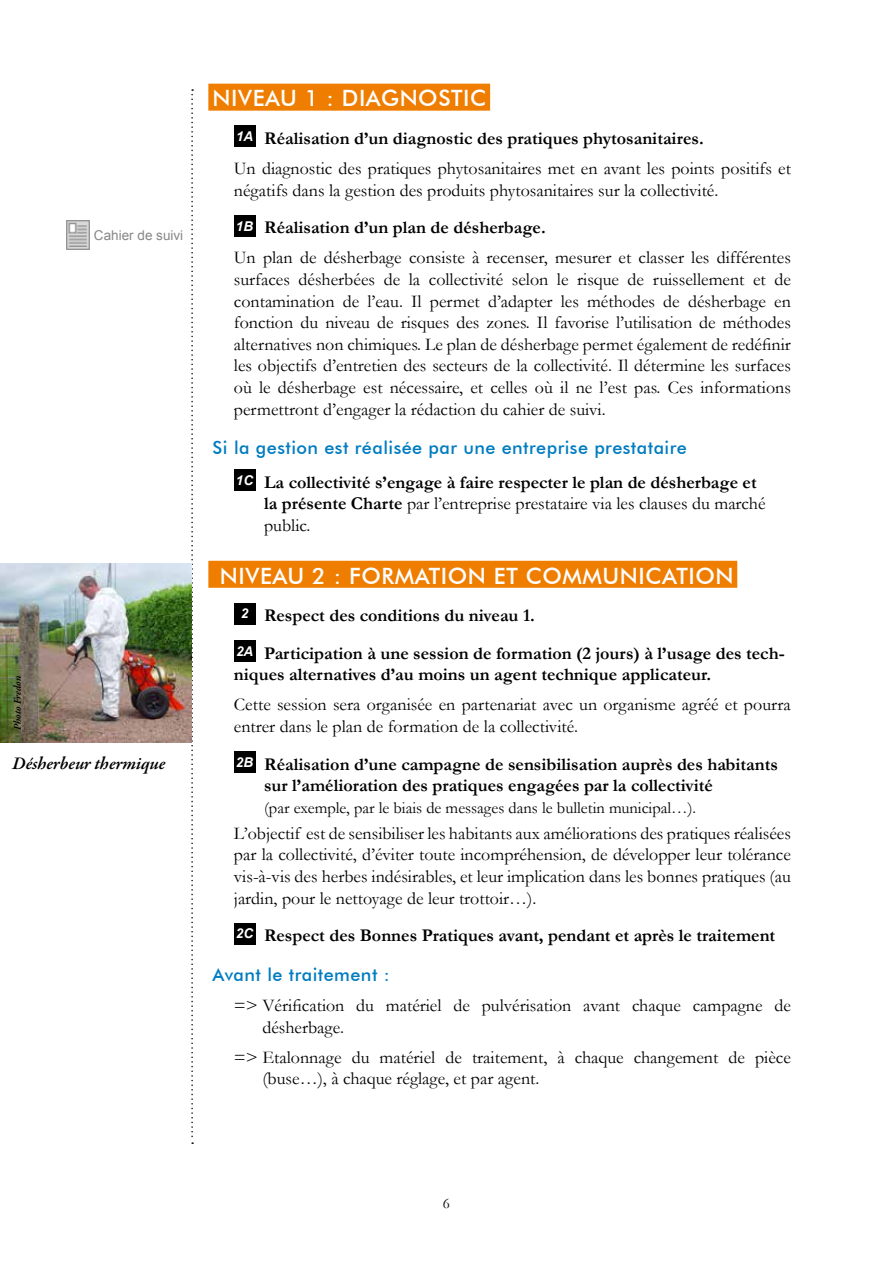
<style>
.page{position:relative;width:893px;height:1263px;background:#fff}
.page>*{position:absolute;margin:0;border:0;box-sizing:border-box;transform-origin:0 0}
.t1{font:500 22.5px "Futura BT";letter-spacing:.025em;color:#fff}
.t2{font:18px/21.6px "Garamond";color:#000}
.t3{font:700 18px/21.6px "Garamond";color:#000}
.t4{font:500 18px "Futura BT";letter-spacing:.025em;color:#007cc1}
.t5{font:italic 600 18px "Garamond Premr Pro";letter-spacing:-.005em;color:#000}
.t6{font:16.5px "Garamond";color:#000}
.t7{font:15px "Garamond";color:#000}
.t8{font:13.5px "Arial";color:#878787}
.t9{font:italic 600 10.5px "Garamond Premr Pro";letter-spacing:-.01em;color:#000}
.s1{font-weight:700}
.s2{font-weight:400}
</style>
<div class="page">
<div style="left:208px;top:84px;width:282px;height:27px;background:#ef7d00"></div>
<div style="left:208px;top:561px;width:529px;height:27px;background:#ef7d00"></div>
<div style="left:234px;top:126px;width:21px;height:21px;background:#000"></div>
<div style="left:234px;top:215px;width:21px;height:21px;background:#000"></div>
<div style="left:234px;top:469px;width:21px;height:22px;background:#000"></div>
<div style="left:234px;top:603px;width:21px;height:21px;background:#000"></div>
<div style="left:234px;top:640px;width:21px;height:22px;background:#000"></div>
<div style="left:234px;top:751px;width:21px;height:22px;background:#000"></div>
<div style="left:234px;top:923px;width:21px;height:21px;background:#000"></div>
<svg style="left:191px;top:89px;width:2px;height:1055px"></svg>
<img style="left:66px;top:220px;width:24px;height:30px">
<img style="left:0;top:564px;width:191px;height:179px">
<p class="t8" style="left:94px;top:226px;width:91px">Cahier de suivi</p>
<p class="t9" style="left:11px;top:730px;width:56px;rotate:-90deg">Photo Fredon</p>
<p class="t5" style="left:12px;top:753px;width:155px">Désherbeur thermique</p>
<p class="t1" style="left:213px;top:85px;width:275px">NIVEAU 1 : DIAGNOSTIC</p>
<p class="t2" style="left:234px;top:123px;width:559px;line-height:30.2px"><sup>1A</sup> <span class="s1">Réalisation d’un diagnostic des pratiques phytosanitaires.<br></span>Un diagnostic des pratiques phytosanitaires met en avant les points positifs et</p>
<p class="t2" style="left:234px;top:171px;width:486px;line-height:37.7px">négatifs dans la gestion des produits phytosanitaires sur la collectivité.<br><sup>1B</sup> <span class="s1">Réalisation d’un plan de désherbage.</span></p>
<p class="t2" style="left:234px;top:247px;width:559px;text-align:justify">Un plan de désherbage consiste à recenser, mesurer et classer les différentes surfaces désherbées de la collectivité selon le risque de ruissellement et de contamination de l’eau. Il permet d’adapter les méthodes de désherbage en fonction du niveau de risques des zones. Il favorise l’utilisation de méthodes alternatives non chimiques. Le plan de désherbage permet également de redéfinir les objectifs d’entretien des secteurs de la collectivité. Il détermine les surfaces où le désherbage est nécessaire, et celles où il ne l’est pas. Ces informations permettront d’engager la rédaction du cahier de suivi.</p>
<p class="t4" style="left:213px;top:437px;width:476px">Si la gestion est réalisée par une entreprise prestataire</p>
<p class="t3" style="left:264px;top:471px;width:503px;text-indent:-28px"><sup>1C</sup> La collectivité s’engage à faire respecter le plan de désherbage et la présente Charte <span class="s2">par l’entreprise prestataire via les clauses du marché public.</span></p>
<p class="t1" style="left:220px;top:562px;width:515px">NIVEAU 2 : FORMATION ET COMMUNICATION</p>
<p class="t3" style="left:236px;top:597px;width:550px;line-height:37.7px"><sup>2</sup> Respect des conditions du niveau 1.<br><sup>2A</sup> Participation à une session de formation (2 jours) à l’usage des tech-</p>
<p class="t3" style="left:234px;top:664px;width:479px">niques alternatives d’au moins un agent technique applicateur.</p>
<p class="t2" style="left:234px;top:693px;width:559px">Cette session sera organisée en partenariat avec un organisme agréé et pourra entrer dans le plan de formation de la collectivité.</p>
<p class="t3" style="left:264px;top:753px;width:515px;text-indent:-28px"><sup>2B</sup> Réalisation d’une campagne de sensibilisation auprès des habitants sur l’amélioration des pratiques engagées par la collectivité</p>
<p class="t6" style="left:264px;top:797px;width:434px">(par exemple, par le biais de messages dans le bulletin municipal…).</p>
<p class="t2" style="left:234px;top:822px;width:559px;text-align:justify">L’objectif est de sensibiliser les habitants aux améliorations des pratiques réalisées par la collectivité, d’éviter toute incompréhension, de développer leur tolérance vis-à-vis des herbes indésirables, et leur implication dans les bonnes pratiques (au jardin, pour le nettoyage de leur trottoir…).</p>
<p class="t3" style="left:236px;top:925px;width:541px"><sup>2C</sup> Respect des Bonnes Pratiques avant, pendant et après le traitement</p>
<p class="t4" style="left:213px;top:963px;width:179px">Avant le traitement :</p>
<p class="t2" style="left:262px;top:994px;width:530px;text-indent:-28px">=&gt; Vérification du matériel de pulvérisation avant chaque campagne de désherbage.</p>
<p class="t2" style="left:262px;top:1046px;width:530px;text-indent:-28px">=&gt; Etalonnage du matériel de traitement, à chaque changement de pièce (buse…), à chaque réglage, et par agent.</p>
<p class="t7" style="left:443px;top:1193px;width:9px">6</p>
</div>
